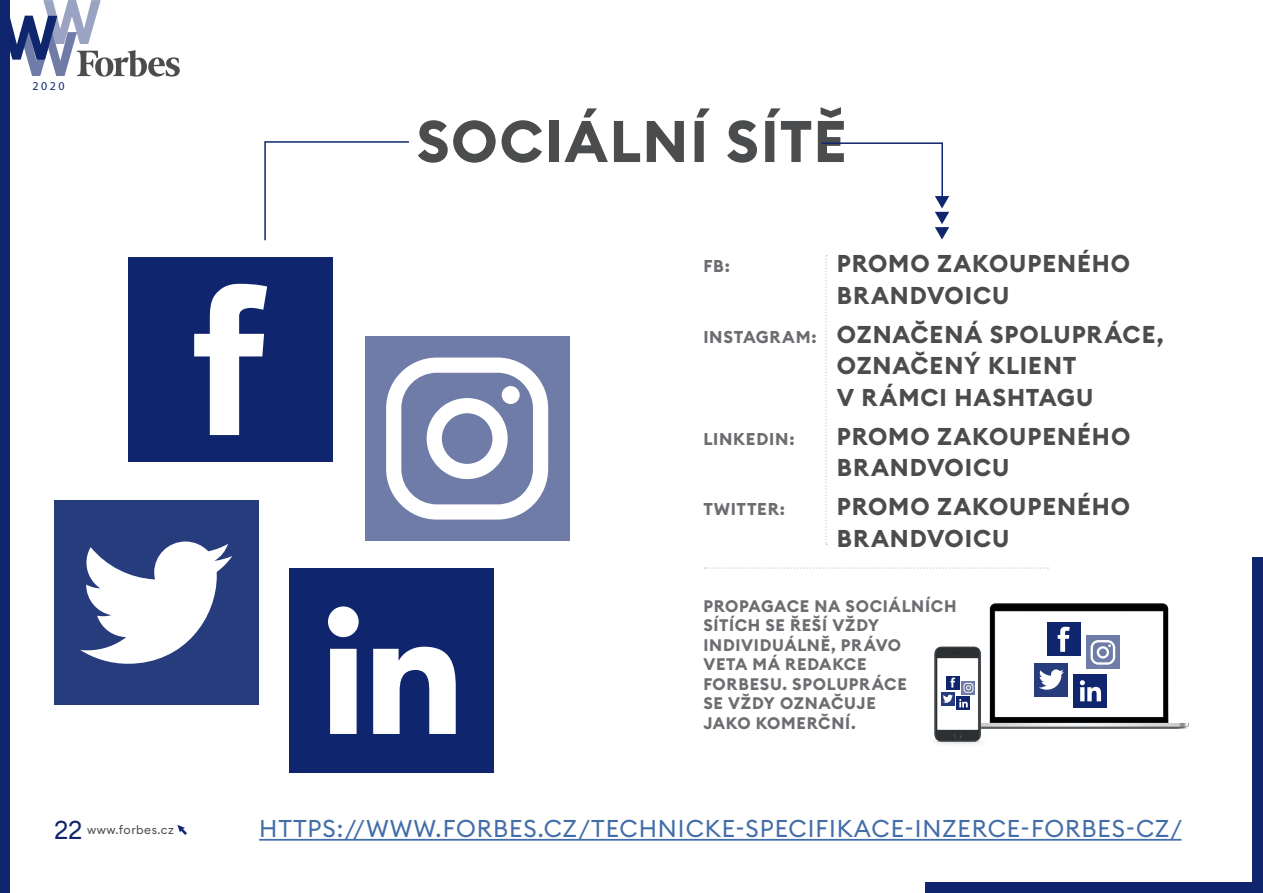
<style>
.page{position:relative;width:1263px;height:893px;background:#fff}
.page>*{position:absolute;margin:0;border:0;box-sizing:border-box;transform-origin:0 0}
.t1{font:700 57.75px "Euclid Circular B";letter-spacing:.03em;color:#4b4c4d}
.vychozi{font:25.5px "Euclid Circular B";color:#0f266f}
.t2{font:700 24px "Euclid Circular B";letter-spacing:.04em;color:#4b4c4d}
.t3{font:24px "Euclid Circular B";letter-spacing:.04em;color:#436da8}
.t4{font:700 16.95px "Euclid Circular B";letter-spacing:.045em;color:#6c6d70}
.t5{font:700 16.5px/19.5px "Euclid Circular B";letter-spacing:.04em;color:#6c6d70}
.t6{font:12px "Euclid Circular B";letter-spacing:.04em;color:#4b4c4d}
.t7{font:12px "Myriad Pro";color:#0f266f}
.s1{font-size:16.95px;color:#6c6d70}
</style>
<div class="page">
<svg style="left:264px;top:141px;width:145px;height:100px"></svg>
<svg style="left:821px;top:142px;width:128px;height:98px"></svg>
<svg style="left:9px;top:0;width:171px;height:77px"></svg>
<div style="left:0;top:0;width:9px;height:893px;background:#0f266f"></div>
<div style="left:1252px;top:557px;width:11px;height:336px;background:#0f266f"></div>
<div style="left:926px;top:882px;width:337px;height:11px;background:#0f266f"></div>
<hr style="left:259px;top:839px;width:922px;height:2px;background:#436da8">
<svg style="left:825px;top:255px;width:2px;height:290px"></svg>
<div style="left:129px;top:257px;width:204px;height:205px;background:#0f266f"></div>
<svg style="left:194px;top:284px;width:73px;height:151px"></svg>
<div style="left:365px;top:336px;width:204px;height:205px;background:#6f7ca8"></div>
<div style="left:54px;top:500px;width:204px;height:205px;background:#273c7d"></div>
<svg style="left:80px;top:541px;width:152px;height:123px"></svg>
<div style="left:290px;top:568px;width:204px;height:204px;background:#0f266f"></div>
<svg style="left:328px;top:606px;width:31px;height:128px"></svg>
<svg style="left:373px;top:647px;width:83px;height:87px"></svg>
<svg style="left:386px;top:358px;width:162px;height:162px"></svg>
<div style="left:502px;top:386px;width:18px;height:18px;background:#fff;border-radius:50%"></div>
<img style="left:989px;top:603px;width:200px;height:126px">
<img style="left:934px;top:632px;width:58px;height:112px">
<div style="left:1047px;top:622px;width:34px;height:34px;background:#0f266f"></div>
<svg style="left:1058px;top:627px;width:12px;height:25px"></svg>
<div style="left:1086px;top:635px;width:34px;height:34px;background:#6f7ca8"></div>
<div style="left:1034px;top:663px;width:34px;height:33px;background:#273c7d"></div>
<svg style="left:1039px;top:669px;width:25px;height:21px"></svg>
<div style="left:1073px;top:674px;width:34px;height:34px;background:#0f266f"></div>
<svg style="left:1080px;top:680px;width:21px;height:21px"></svg>
<div style="left:946px;top:676px;width:13px;height:13px;background:#0f266f"></div>
<svg style="left:950px;top:678px;width:5px;height:10px"></svg>
<svg style="left:962px;top:681px;width:13px;height:14px"></svg>
<div style="left:941px;top:692px;width:14px;height:13px;background:#273c7d"></div>
<svg style="left:943px;top:695px;width:10px;height:8px"></svg>
<div style="left:957px;top:696px;width:13px;height:14px;background:#0f266f"></div>
<svg style="left:959px;top:699px;width:9px;height:8px"></svg>
<svg style="left:1090px;top:640px;width:25px;height:25px"></svg>
<svg style="left:963px;top:683px;width:10px;height:10px"></svg>
<svg style="left:704px;top:567px;width:344px;height:2px"></svg>
<svg style="left:177px;top:825px;width:10px;height:10px"></svg>
<p class="t7" style="left:33px;top:79px;width:34px">2020</p>
<p class="vychozi" style="left:54px;top:814px;width:30px">22</p>
<p class="t6" style="left:87px;top:822px;width:88px">www.forbes.cz</p>
<p class="t1" style="left:416px;top:104px;width:432px">SOCIÁLNÍ SÍTĚ</p>
<p class="t4" style="left:703px;top:255px;width:28px">FB:</p>
<p class="t2" style="left:837px;top:248px;width:295px">PROMO ZAKOUPENÉHO</p>
<p class="t2" style="left:837px;top:280px;width:174px">BRANDVOICU</p>
<p class="t2" style="left:703px;top:319px;width:462px"><span class="s1">INSTAGRAM:</span> OZNAČENÁ SPOLUPRÁCE,</p>
<p class="t2" style="left:837px;top:350px;width:241px">OZNAČENÝ KLIENT</p>
<p class="t2" style="left:837px;top:382px;width:258px">V RÁMCI HASHTAGU</p>
<p class="t4" style="left:703px;top:428px;width:93px">LINKEDIN:</p>
<p class="t2" style="left:837px;top:421px;width:295px">PROMO ZAKOUPENÉHO</p>
<p class="t2" style="left:837px;top:452px;width:174px">BRANDVOICU</p>
<p class="t4" style="left:703px;top:498px;width:83px">TWITTER:</p>
<p class="t2" style="left:837px;top:491px;width:295px">PROMO ZAKOUPENÉHO</p>
<p class="t2" style="left:837px;top:523px;width:174px">BRANDVOICU</p>
<p class="t5" style="left:703px;top:597px;width:255px">PROPAGACE NA SOCIÁLNÍCH<br>SÍTÍCH SE ŘEŠÍ VŽDY<br>INDIVIDUÁLNĚ, PRÁVO</p>
<p class="t5" style="left:703px;top:655px;width:165px">VETA MÁ REDAKCE</p>
<p class="t5" style="left:703px;top:675px;width:205px">FORBESU. SPOLUPRÁCE</p>
<p class="t5" style="left:703px;top:694px;width:174px">SE VŽDY OZNAČUJE</p>
<p class="t5" style="left:703px;top:714px;width:154px">JAKO KOMERČNÍ.</p>
<p class="t3" style="left:259px;top:812px;width:925px">HTTPS://WWW.FORBES.CZ/TECHNICKE-SPECIFIKACE-INZERCE-FORBES-CZ/</p>
</div>
